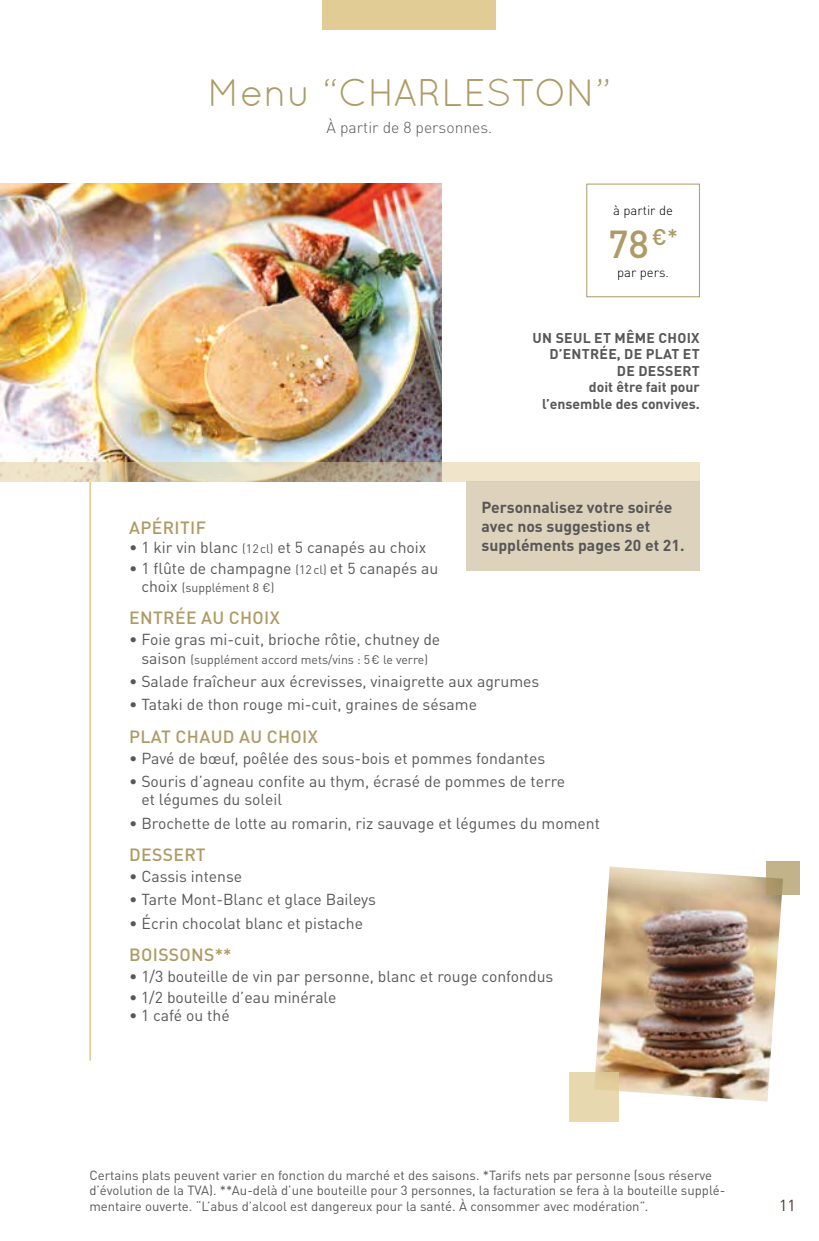
<style>
.page{position:relative;width:819px;height:1241px;background:#fff}
.page>*{position:absolute;margin:0;border:0;box-sizing:border-box;transform-origin:0 0}
.t1{font:38.5px "Quicksand";color:#ae9a64}
.t2{font:500 38.5px "DIN Pro";color:#ae9a64}
.t3{font:500 17.5px "DIN Pro";letter-spacing:.02em;color:#ae9a64}
.t4{font:15.75px/18.4px "DIN Pro";color:#575756}
.t5{font:700 15.75px/19.2px "DIN Pro";color:#575756}
.t6{font:300 15.75px "DIN Pro";color:#575756}
.t7{font:15.75px "DIN Pro";color:#503629}
.t8{font:700 14px/16.6px "DIN Pro";color:#575756;text-align:right}
.t9{font:13.12px/15.8px "DIN Pro";color:#575756}
.t10{font:300 13.12px "DIN Pro";color:#000}
.t11{font:12.25px "DIN Pro";color:#575756}
.s1{font-size:12.25px}
.s2{font-size:15.75px}
</style>
<div class="page">
<img style="left:595px;top:866px;width:187px;height:235px">
<div style="left:466px;top:481px;width:233px;height:89px;background:#ddd3bd"></div>
<div style="left:586px;top:184px;width:113px;height:113px;border:1px solid #ae9a64"></div>
<div style="left:322px;top:0;width:174px;height:30px;background:#e1cc95"></div>
<hr style="left:89px;top:461px;width:2px;height:599px;background:#e1cc95">
<svg style="left:569px;top:1072px;width:50px;height:49px;background:#e6d5ab"></svg>
<img style="left:0;top:184px;width:441px;height:277px">
<svg style="left:766px;top:861px;width:33px;height:34px"></svg>
<svg style="left:0;top:461px;width:699px;height:20px;background:#dbd0b6"></svg>
<h1 class="t1" style="left:207px;top:71px;width:405px">Menu “CHARLESTON”</h1>
<p class="t6" style="left:326px;top:115px;width:167px">À partir de 8 personnes.</p>
<p class="t10" style="left:613px;top:200px;width:61px">à partir de</p>
<h1 class="t2" style="left:608px;top:212px;width:72px">78<sup>€*</sup></h1>
<p class="t10" style="left:617px;top:262px;width:53px">par pers.</p>
<p class="t8" style="left:532px;top:327px;width:169px">UN SEUL ET MÊME CHOIX<br>D’ENTRÉE, DE PLAT ET<br>DE DESSERT<br>doit être fait pour l’ensemble des convives.</p>
<p class="t5" style="left:481px;top:495px;width:204px">Personnalisez votre soirée avec nos suggestions et suppléments pages 20 et 21.</p>
<p class="t3" style="left:129px;top:513px;width:78px">APÉRITIF</p>
<p class="t4" style="left:129px;top:536px;width:299px">• 1 kir vin blanc <span class="s1">(12cl)</span> et 5 canapés au choix</p>
<p class="t4" style="left:129px;top:558px;width:311px">• 1 flûte de champagne <span class="s1">(12cl)</span> et 5 canapés au</p>
<p class="t11" style="left:141px;top:577px;width:134px"><span class="s2">choix</span> (supplément 8 €)</p>
<p class="t3" style="left:129px;top:603px;width:152px">ENTRÉE AU CHOIX</p>
<p class="t4" style="left:129px;top:628px;width:313px">• Foie gras mi-cuit, brioche rôtie, chutney de</p>
<p class="t11" style="left:141px;top:649px;width:288px"><span class="s2">saison</span> (supplément accord mets/vins : 5€ le verre)</p>
<p class="t4" style="left:129px;top:670px;width:412px">• Salade fraîcheur aux écrevisses, vinaigrette aux agrumes</p>
<p class="t4" style="left:129px;top:693px;width:349px">• Tataki de thon rouge mi-cuit, graines de sésame</p>
<p class="t3" style="left:129px;top:722px;width:190px">PLAT CHAUD AU CHOIX</p>
<p class="t4" style="left:129px;top:747px;width:417px">• Pavé de bœuf, poêlée des sous-bois et pommes fondantes</p>
<p class="t4" style="left:141px;top:770px;width:425px;text-indent:-12px">• Souris d’agneau confite au thym, écrasé de pommes de terre et légumes du soleil</p>
<p class="t4" style="left:129px;top:812px;width:472px">• Brochette de lotte au romarin, riz sauvage et légumes du moment</p>
<p class="t3" style="left:129px;top:840px;width:78px">DESSERT</p>
<p class="t4" style="left:129px;top:865px;width:115px">• Cassis intense</p>
<p class="t4" style="left:129px;top:888px;width:248px">• Tarte Mont-Blanc et glace Baileys</p>
<p class="t4" style="left:129px;top:912px;width:236px">• Écrin chocolat blanc et pistache</p>
<p class="t3" style="left:129px;top:940px;width:104px">BOISSONS**</p>
<p class="t4" style="left:129px;top:965px;width:426px">• 1/3 bouteille de vin par personne, blanc et rouge confondus</p>
<p class="t4" style="left:129px;top:986px;width:209px">• 1/2 bouteille d’eau minérale</p>
<p class="t4" style="left:129px;top:1004px;width:102px">• 1 café ou thé</p>
<p class="t9" style="left:89px;top:1165px;width:637px">Certains plats peuvent varier en fonction du marché et des saisons. *Tarifs nets par personne (sous réserve d’évolution de la TVA). **Au-delà d’une bouteille pour 3 personnes, la facturation se fera à la bouteille supplé&shy;mentaire ouverte. “L’abus d’alcool est dangereux pour la santé. À consommer avec modération”.</p>
<p class="t7" style="left:779px;top:1192px;width:18px">11</p>
</div>
